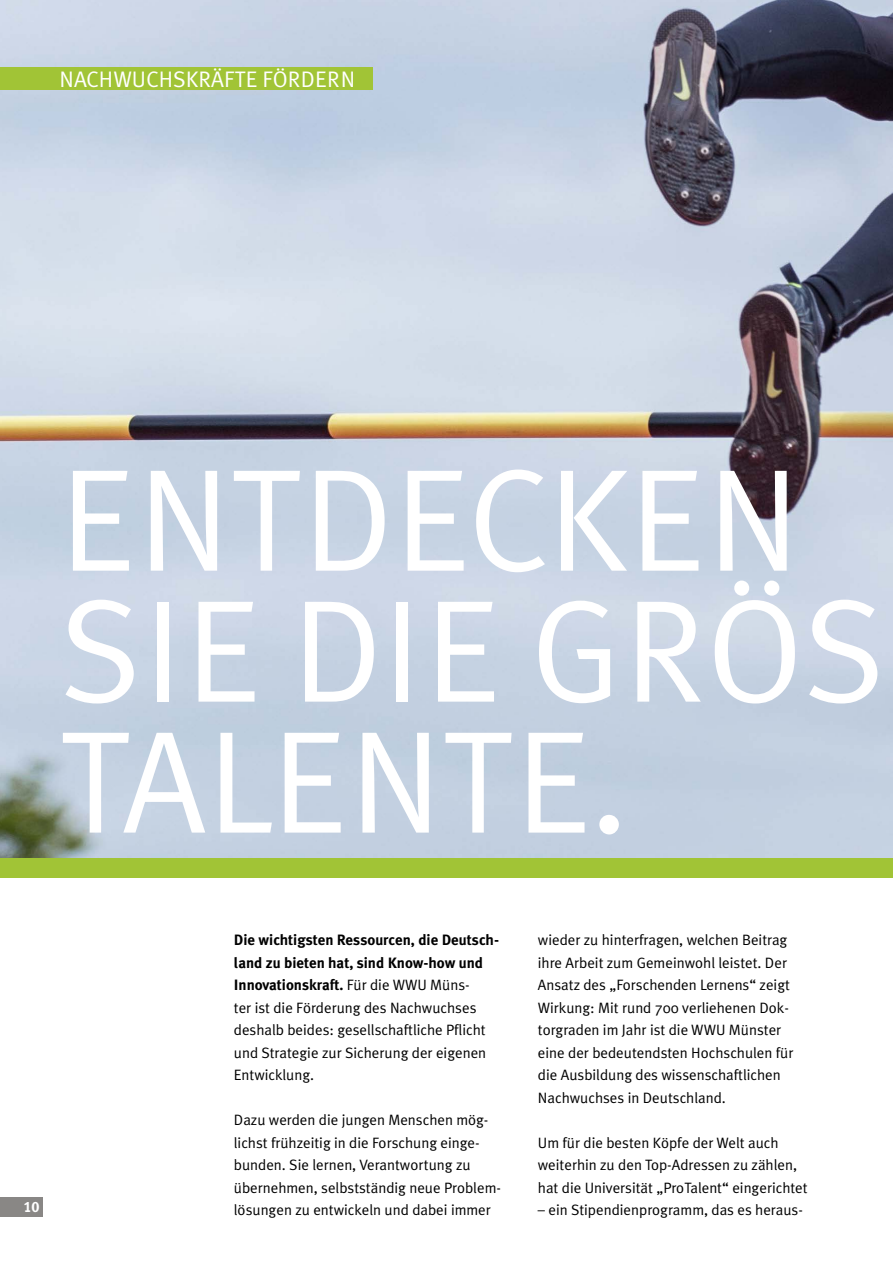
<style>
.page{position:relative;width:893px;height:1263px;background:#fff}
.page>*{position:absolute;margin:0;border:0;box-sizing:border-box;transform-origin:0 0}
.t1{font:145.5px/130.9px "Meta Plus Normal";color:#fff}
.t2{font:22.5px "Meta Plus Normal";letter-spacing:.005em;color:#fff}
.t3{font:15px/22.5px "Meta Plus Normal";color:#000}
.t4{font:700 15px/22.5px "Meta Plus";color:#000}
.t5{font:15px "Meta Plus Bold Caps";color:#fff}
.s1{font-family:"Meta Plus Normal";font-weight:400}
</style>
<div class="page">
<img style="left:0;top:0;width:893px;height:858px">
<div style="left:0;top:858px;width:893px;height:20px;background:#a1c436"></div>
<div style="left:0;top:68px;width:372px;height:22px;background:#a1c436"></div>
<div style="left:0;top:1197px;width:43px;height:20px;background:#898785"></div>
<h2 class="t2" style="left:60px;top:66px;width:297px">NACHWUCHSKRÄFTE FÖRDERN</h2>
<h1 class="t1" style="left:60px;top:453px;width:827px">ENTDECKEN<br>SIE DIE GRÖS<br>TALENTE.</h1>
<p class="t5" style="left:23px;top:1198px;width:18px">10</p>
<p class="t4" style="left:234px;top:928px;width:267px">Die wichtigsten Ressourcen, die Deutsch&shy;land zu bieten hat, sind Know-how und<br>Innovationskraft. <span class="s1">Für die WWU Müns-</span></p>
<p class="t3" style="left:234px;top:996px;width:254px">ter ist die Förderung des Nachwuchses deshalb beides: gesellschaftliche Pflicht und Strategie zur Sicherung der eigenen Entwicklung.</p>
<p class="t3" style="left:234px;top:1108px;width:269px">Dazu werden die jungen Menschen mög&shy;lichst frühzeitig in die Forschung einge&shy;bunden. Sie lernen, Verantwortung zu übernehmen, selbstständig neue Problem&shy;lösungen zu entwickeln und dabei immer</p>
<p class="t3" style="left:538px;top:928px;width:257px">wieder zu hinterfragen, welchen Beitrag ihre Arbeit zum Gemeinwohl leistet. Der Ansatz des „Forschenden Lernens“ zeigt Wirkung: Mit rund 700 verliehenen Dok&shy;torgraden im Jahr ist die WWU Münster eine der bedeutendsten Hochschulen für die Ausbildung des wissenschaftlichen Nachwuchses in Deutschland.</p>
<p class="t3" style="left:538px;top:1131px;width:271px">Um für die besten Köpfe der Welt auch weiterhin zu den Top-Adressen zu zählen, hat die Universität „ProTalent“ eingerichtet</p>
<p class="t3" style="left:538px;top:1198px;width:266px">– ein Stipendienprogramm, das es heraus-</p>
</div>
